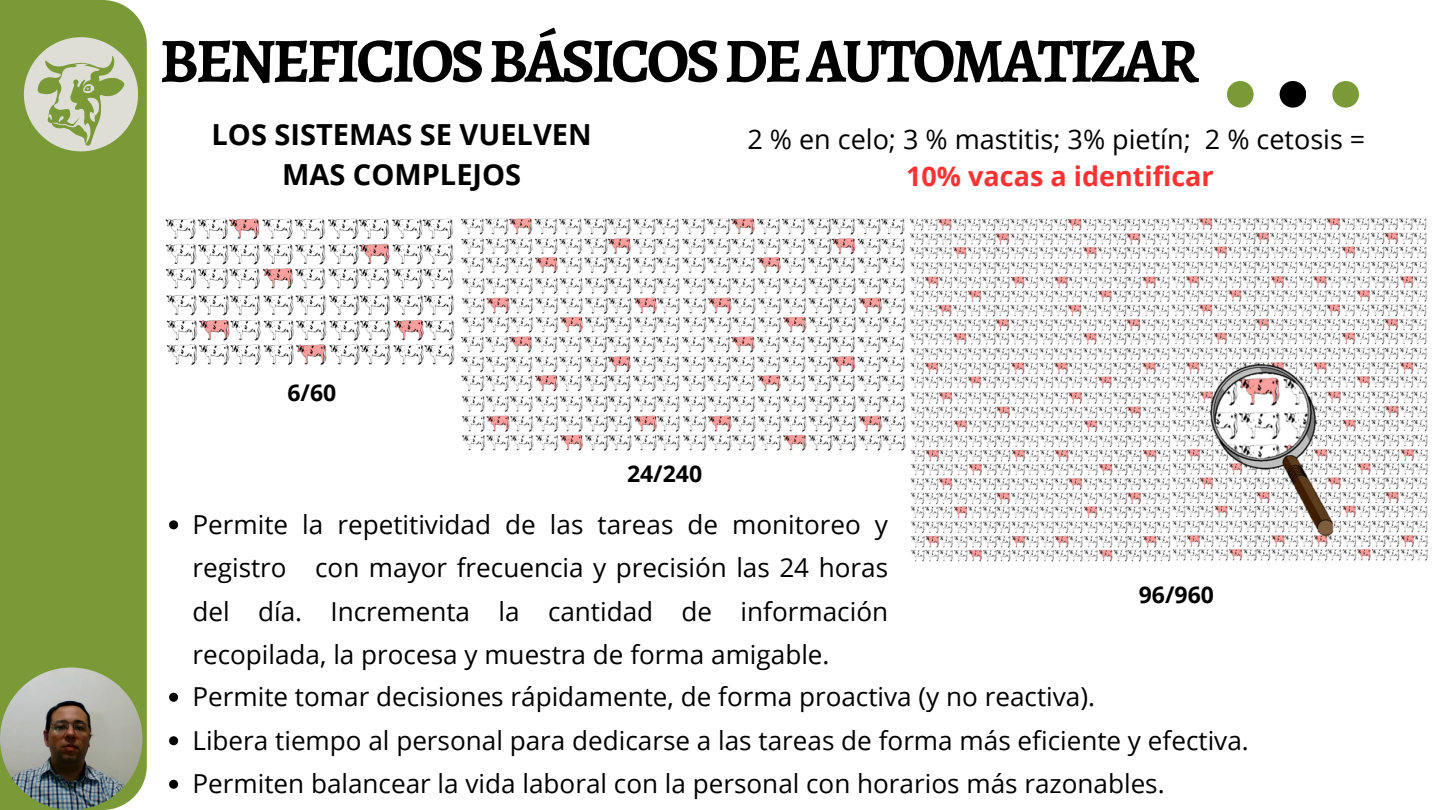
<style>
.page{position:relative;width:1440px;height:810px;background:#fff}
.page>*{position:absolute;margin:0;border:0;box-sizing:border-box;transform-origin:0 0}
.t1{font:700 63px "Alegreya";letter-spacing:-.055em;color:#000}
.t2{font:700 29px/40.5px "Open Sans";color:#000;text-align:center}
.t3{font:27px/37.5px "Open Sans";color:#000;text-align:center}
.t4{font:26.1px/43.5px "Open Sans";color:#000;text-align:justify}
.t5{font:700 23px "Open Sans";color:#000}
.s1{font-weight:700;color:#ff3131}
</style>
<div class="page">
<div style="left:1280px;top:81px;width:26px;height:27px;background:#000;border-radius:50%"></div>
<div style="left:1332px;top:81px;width:27px;height:27px;background:#799a37;border-radius:50%"></div>
<div style="left:1227px;top:81px;width:27px;height:27px;background:#799a37;border-radius:50%"></div>
<div style="left:0;top:0;width:147px;height:810px;background:#799a37"></div>
<svg style="left:24px;top:37px;width:114px;height:114px"></svg>
<img style="left:165px;top:218px;width:290px;height:147px">
<img style="left:461px;top:218px;width:444px;height:233px">
<img style="left:910px;top:218px;width:517px;height:344px">
<img style="left:0;top:668px;width:142px;height:142px;border-radius:50%">
<svg style="left:169px;top:520px;width:9px;height:9px"></svg>
<svg style="left:169px;top:693px;width:9px;height:9px"></svg>
<svg style="left:169px;top:736px;width:9px;height:9px"></svg>
<svg style="left:169px;top:780px;width:9px;height:9px"></svg>
<h3 class="t1" style="left:159px;top:18px;width:1041px">BENEFICIOSBÁSICOSDEAUTOMATIZAR</h3>
<p class="t2" style="left:212px;top:113px;width:382px">LOS SISTEMAS SE VUELVEN<br>MAS COMPLEJOS</p>
<p class="t3" style="left:747px;top:119px;width:619px">2 % en celo; 3 % mastitis; 3% pietín; 2 % cetosis =<br><span class="s1">10% vacas a identificar</span></p>
<p class="t5" style="left:288px;top:376px;width:50px">6/60</p>
<p class="t5" style="left:627px;top:457px;width:77px">24/240</p>
<p class="t4" style="left:192px;top:502px;width:697px">Permite la repetitividad de las tareas de monitoreo y registro con mayor frecuencia y precisión las 24 horas del día. Incrementa la cantidad de información recopilada, la procesa y muestra de forma amigable.</p>
<p class="t5" style="left:1139px;top:579px;width:77px">96/960</p>
<p class="t4" style="left:192px;top:674px;width:904px">Permite tomar decisiones rápidamente, de forma proactiva (y no reactiva).</p>
<p class="t4" style="left:192px;top:718px;width:1058px">Libera tiempo al personal para dedicarse a las tareas de forma más eficiente y efectiva.</p>
<p class="t4" style="left:192px;top:761px;width:974px">Permiten balancear la vida laboral con la personal con horarios más razonables.</p>
</div>
